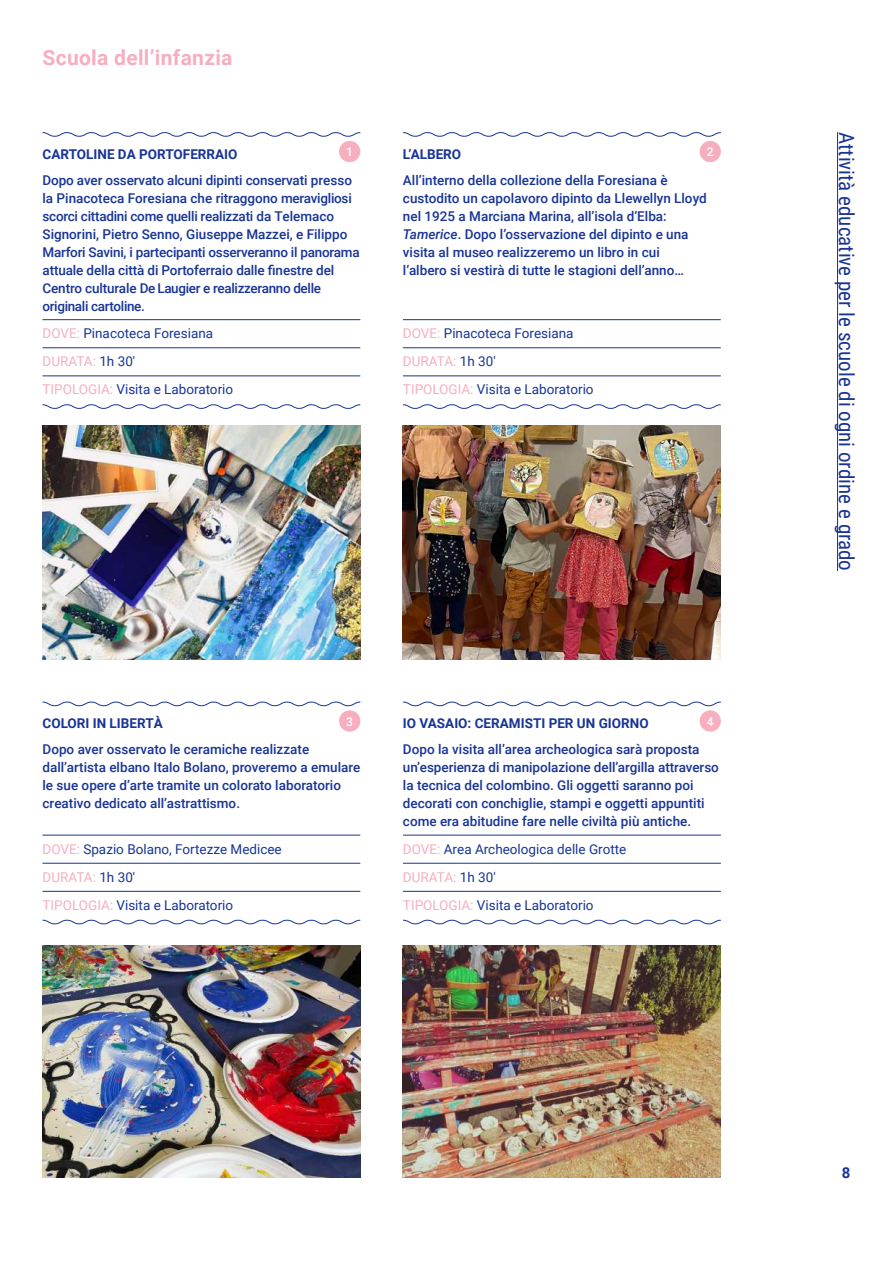
<style>
.page{position:relative;width:893px;height:1263px;background:#fff}
.page>*{position:absolute;margin:0;border:0;box-sizing:border-box;transform-origin:0 0}
.t1{font:21px "Roboto Condensed";color:#183495}
.t2{font:700 21px "Roboto";letter-spacing:.015em;color:#f7aebf}
.t3{font:700 15px "Roboto";color:#183495}
.t4{font:500 13.5px/18px "Roboto";color:#183495}
.t5{font:13.5px/28px "Roboto";color:#183495}
.t6{font:700 13.5px "Roboto";color:#183495}
.t7{font:500 12px "Roboto";color:#fff}
.s1{font-style:italic}
.s2{color:#f7aebf}
</style>
<div class="page">
<svg style="left:42px;top:132px;width:319px;height:5px"></svg>
<div style="left:339px;top:141px;width:21px;height:21px;background:#f7aebf;border-radius:50%"></div>
<div style="left:700px;top:141px;width:21px;height:21px;background:#f7aebf;border-radius:50%"></div>
<div style="left:700px;top:710px;width:21px;height:22px;background:#f7aebf;border-radius:50%"></div>
<svg style="left:42px;top:404px;width:319px;height:5px"></svg>
<hr style="left:43px;top:319px;width:317px;height:1px;background:#183495">
<hr style="left:43px;top:347px;width:317px;height:1px;background:#183495">
<hr style="left:43px;top:375px;width:317px;height:1px;background:#183495">
<svg style="left:403px;top:404px;width:318px;height:5px"></svg>
<hr style="left:403px;top:319px;width:318px;height:1px;background:#183495">
<hr style="left:403px;top:347px;width:318px;height:1px;background:#183495">
<hr style="left:403px;top:375px;width:318px;height:1px;background:#183495">
<img style="left:43px;top:426px;width:317px;height:233px">
<img style="left:403px;top:426px;width:318px;height:233px">
<svg style="left:403px;top:132px;width:318px;height:5px"></svg>
<svg style="left:42px;top:701px;width:319px;height:5px"></svg>
<div style="left:339px;top:710px;width:21px;height:22px;background:#f7aebf;border-radius:50%"></div>
<svg style="left:403px;top:701px;width:318px;height:5px"></svg>
<img style="left:43px;top:945px;width:317px;height:233px">
<svg style="left:42px;top:919px;width:319px;height:6px"></svg>
<hr style="left:43px;top:835px;width:317px;height:1px;background:#183495">
<hr style="left:43px;top:863px;width:317px;height:1px;background:#183495">
<hr style="left:43px;top:891px;width:317px;height:1px;background:#183495">
<img style="left:403px;top:945px;width:318px;height:233px">
<svg style="left:403px;top:919px;width:318px;height:6px"></svg>
<hr style="left:403px;top:835px;width:318px;height:1px;background:#183495">
<hr style="left:403px;top:863px;width:318px;height:1px;background:#183495">
<hr style="left:403px;top:891px;width:318px;height:1px;background:#183495">
<hr style="left:837px;top:132px;width:1px;height:439px;background:#183495">
<h1 class="t2" style="left:43px;top:42px;width:191px">Scuola dell’infanzia</h1>
<p class="t6" style="left:43px;top:144px;width:197px">CARTOLINE DA PORTOFERRAIO</p>
<p class="t7" style="left:346px;top:144px;width:8px">1</p>
<p class="t7" style="left:707px;top:144px;width:8px">2</p>
<p class="t6" style="left:403px;top:144px;width:60px">L’ALBERO</p>
<p class="t4" style="left:43px;top:170px;width:319px">Dopo aver osservato alcuni dipinti conservati presso la Pinacoteca Foresiana che ritraggono meravigliosi scorci cittadini come quelli realizzati da Telemaco Signorini, Pietro Senno, Giuseppe Mazzei, e Filippo Marfori Savini, i partecipanti osserveranno il panorama attuale della città di Portoferraio dalle finestre del Centro culturale De Laugier e realizzeranno delle originali cartoline.</p>
<p class="t4" style="left:403px;top:170px;width:305px">All’interno della collezione della Foresiana è custodito un capolavoro dipinto da Llewellyn Lloyd nel 1925 a Marciana Marina, all’isola d’Elba:<br><span class="s1">Tamerice</span>. Dopo l’osservazione del dipinto e una visita al museo realizzeremo un libro in cui l’albero si vestirà di tutte le stagioni dell’anno…</p>
<p class="t5" style="left:43px;top:319px;width:192px"><span class="s2">DOVE:</span> Pinacoteca Foresiana<br><span class="s2">DURATA:</span> 1h 30'<br><span class="s2">TIPOLOGIA:</span> Visita e Laboratorio</p>
<p class="t5" style="left:403px;top:319px;width:192px"><span class="s2">DOVE:</span> Pinacoteca Foresiana<br><span class="s2">DURATA:</span> 1h 30'<br><span class="s2">TIPOLOGIA:</span> Visita e Laboratorio</p>
<p class="t6" style="left:43px;top:714px;width:122px">COLORI IN LIBERTÀ</p>
<p class="t7" style="left:346px;top:713px;width:8px">3</p>
<p class="t6" style="left:403px;top:714px;width:247px">IO VASAIO: CERAMISTI PER UN GIORNO</p>
<p class="t7" style="left:707px;top:713px;width:8px">4</p>
<p class="t4" style="left:43px;top:740px;width:319px">Dopo aver osservato le ceramiche realizzate dall’artista elbano Italo Bolano, proveremo a emulare le sue opere d’arte tramite un colorato laboratorio creativo dedicato all’astrattismo.</p>
<p class="t4" style="left:403px;top:740px;width:317px">Dopo la visita all’area archeologica sarà proposta un’esperienza di manipolazione dell’argilla attraverso la tecnica del colombino. Gli oggetti saranno poi decorati con conchiglie, stampi e oggetti appuntiti come era abitudine fare nelle civiltà più antiche.</p>
<p class="t5" style="left:43px;top:834px;width:241px"><span class="s2">DOVE:</span> Spazio Bolano, Fortezze Medicee<br><span class="s2">DURATA:</span> 1h 30'<br><span class="s2">TIPOLOGIA:</span> Visita e Laboratorio</p>
<p class="t5" style="left:403px;top:834px;width:225px"><span class="s2">DOVE:</span> Area Archeologica delle Grotte<br><span class="s2">DURATA:</span> 1h 30'<br><span class="s2">TIPOLOGIA:</span> Visita e Laboratorio</p>
<h1 class="t1" style="left:861px;top:132px;width:440px;rotate:90deg">Attività educative per le scuole di ogni ordine e grado</h1>
<p class="t3" style="left:842px;top:1162px;width:10px">8</p>
</div>
